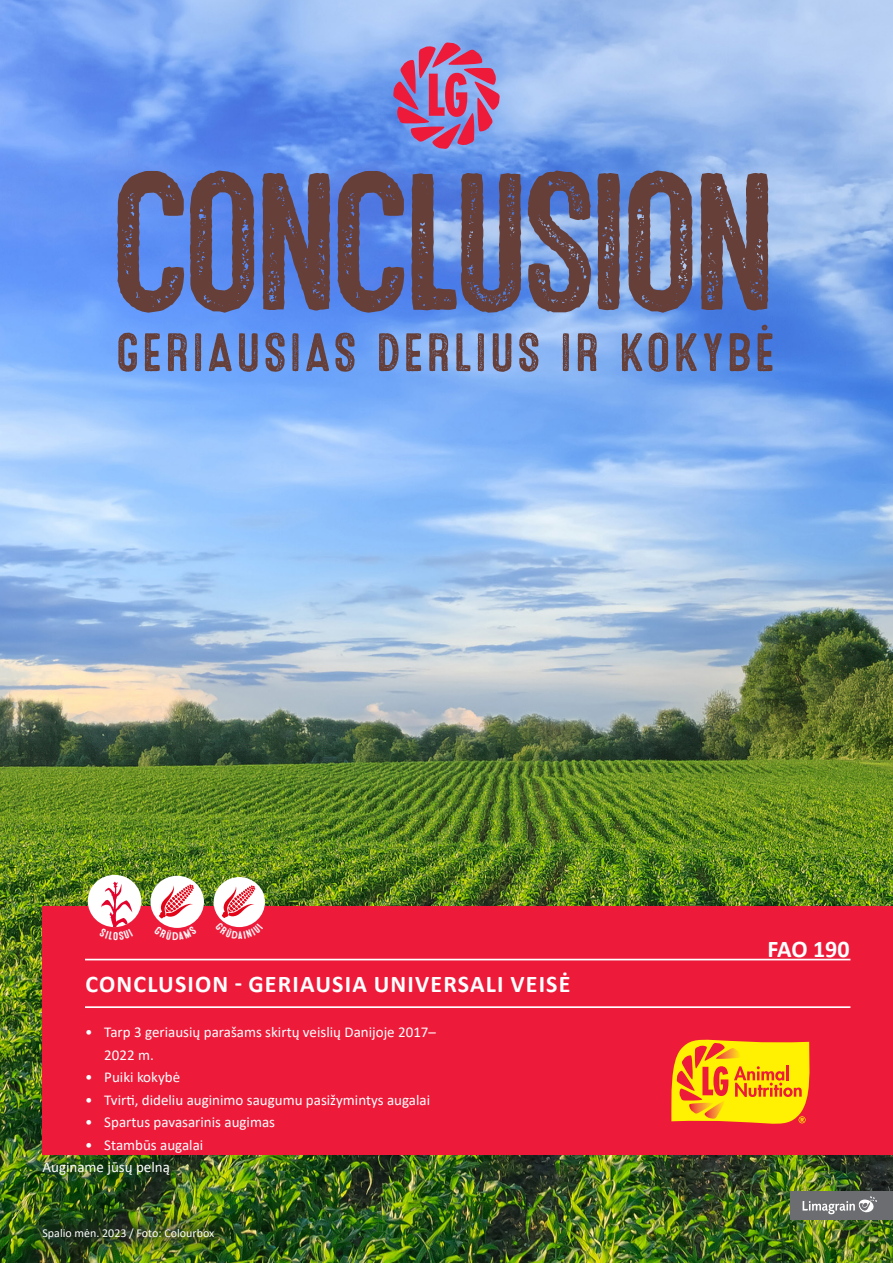
<style>
.page{position:relative;width:893px;height:1263px;background:#fff}
.page>*{position:absolute;margin:0;border:0;box-sizing:border-box;transform-origin:0 0}
.Mellemrubrik{font:195px "Microbrew Three";letter-spacing:-.085em;color:#663f39}
.Mellemrubrik-2{font:54px "Microbrew Three";letter-spacing:.025em;color:#663f39}
.t1{font:700 24px "Calibri";letter-spacing:.05em;color:#fff}
.t2{font:15px/22.5px "Calibri";color:#fff}
.t3{font:12px "Calibri";color:#fff}
</style>
<div class="page">
<img style="left:0;top:0;width:893px;height:1263px">
<svg style="left:393px;top:43px;width:107px;height:106px;background:#ac6ba1"></svg>
<div style="left:791px;top:1191px;width:102px;height:29px;background:#6c6d70"></div>
<svg style="left:802px;top:1196px;width:75px;height:19px"></svg>
<div style="left:21px;top:1140px;width:170px;height:56px;background:#231f20;opacity:.26"></div>
<div style="left:42px;top:906px;width:851px;height:248px;background:#ed1a3a"></div>
<div style="left:21px;top:1207px;width:215px;height:53px;background:#231f20;opacity:.75"></div>
<svg style="left:671px;top:1040px;width:138px;height:84px"></svg>
<div style="left:88px;top:875px;width:53px;height:52px;background:#fff;border-radius:50%"></div>
<div style="left:150px;top:876px;width:54px;height:52px;background:#fff;border-radius:50%"></div>
<svg style="left:159px;top:884px;width:35px;height:34px"></svg>
<div style="left:214px;top:877px;width:51px;height:50px;background:#fff;border-radius:50%"></div>
<hr style="left:85px;top:959px;width:765px;height:1px;background:#fff">
<hr style="left:85px;top:1006px;width:765px;height:2px;background:#fff">
<svg style="left:99px;top:881px;width:34px;height:47px"></svg>
<svg style="left:167px;top:926px;width:20px;height:2px"></svg>
<svg style="left:215px;top:885px;width:48px;height:43px"></svg>
<p class="Mellemrubrik" style="left:108px;top:132px;width:676px">CONCLUSION</p>
<p class="Mellemrubrik-2" style="left:115px;top:322px;width:662px">GERIAUSIAS DERLIUS IR KOKYBĖ</p>
<p class="t1" style="left:85px;top:967px;width:486px">CONCLUSION - GERIAUSIA UNIVERSALI VEISĖ</p>
<p class="t2" style="left:104px;top:1020px;width:333px;text-indent:-19px">• Tarp 3 geriausių parašams skirtų veislių Danijoje 2017–<br>2022 m.</p>
<p class="t2" style="left:85px;top:1065px;width:97px">• Puiki kokybė</p>
<p class="t2" style="left:85px;top:1088px;width:347px">• Tvirti, dideliu auginimo saugumu pasižymintys augalai</p>
<p class="t2" style="left:85px;top:1110px;width:192px">• Spartus pavasarinis augimas</p>
<p class="t2" style="left:85px;top:1133px;width:120px">• Stambūs augalai</p>
<p class="t2" style="left:42px;top:1155px;width:129px">Auginame jūsų pelną</p>
<p class="t3" style="left:42px;top:1225px;width:173px">Spalio mėn. 2023 / Foto: Colourbox</p>
<p class="t1" style="left:767px;top:932px;width:84px">FAO 190</p>
</div>
